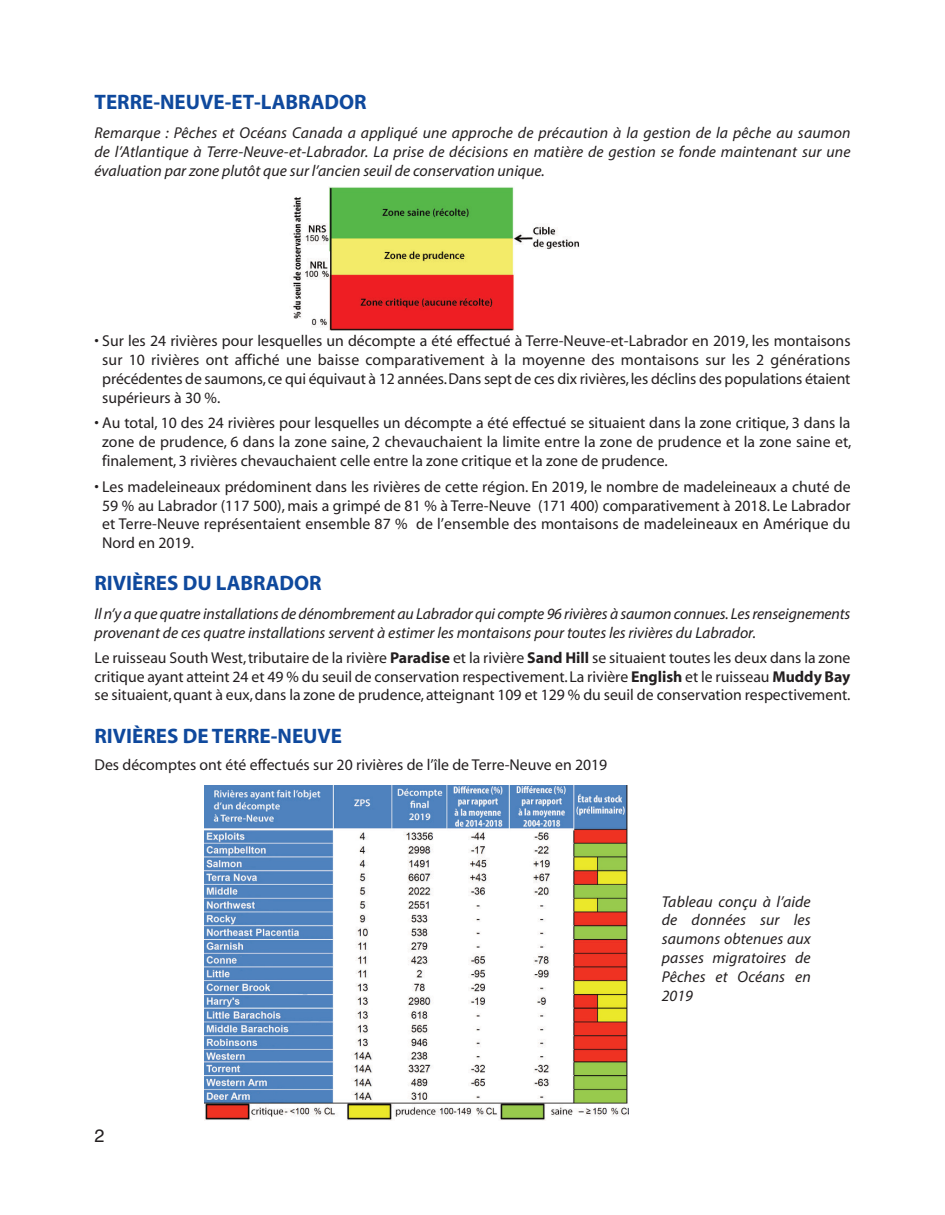
<style>
.page{position:relative;width:945px;height:1215px;background:#fff}
.page>*{position:absolute;margin:0;border:0;box-sizing:border-box;transform-origin:0 0}
.t1{font:700 21px "Myriad";color:#0f499d}
.t2{font:18px "Helvetica";color:#231f20}
.t3{font:15.75px/18.9px "Myriad";color:#231f20;text-align:justify}
.t4{font:italic 15.75px/18.9px "Myriad Pro";color:#231f20;text-align:justify}
.s1{font-weight:700}
</style>
<div class="page">
<img style="left:293px;top:187px;width:287px;height:144px">
<img style="left:204px;top:786px;width:425px;height:334px">
<h1 class="t1" style="left:94px;top:94px;width:274px">TERRE-NEUVE-ET-LABRADOR</h1>
<p class="t4" style="left:94px;top:125px;width:757px">Remarque : Pêches et Océans Canada a appliqué une approche de précaution à la gestion de la pêche au saumon de l’Atlantique à Terre-Neuve-et-Labrador. La prise de décisions en matière de gestion se fonde maintenant sur une évaluation par zone plutôt que sur l’ancien seuil de conservation unique.</p>
<p class="t3" style="left:102px;top:333px;width:750px;text-indent:-8px">• Sur les 24 rivières pour lesquelles un décompte a été effectué à Terre-Neuve-et-Labrador en 2019, les montaisons sur 10 rivières ont affiché une baisse comparativement à la moyenne des montaisons sur les 2 générations précédentes de saumons,ce qui équivaut à 12 années.Dans sept de ces dix rivières,les déclins des populations étaient supérieurs à 30 %.</p>
<p class="t3" style="left:102px;top:415px;width:751px;text-indent:-8px">• Au total, 10 des 24 rivières pour lesquelles un décompte a été effectué se situaient dans la zone critique, 3 dans la zone de prudence, 6 dans la zone saine, 2 chevauchaient la limite entre la zone de prudence et la zone saine et, finalement, 3 rivières chevauchaient celle entre la zone critique et la zone de prudence.</p>
<p class="t3" style="left:102px;top:478px;width:750px;text-indent:-8px">• Les madeleineaux prédominent dans les rivières de cette région. En 2019, le nombre de madeleineaux a chuté de 59 % au Labrador (117 500), mais a grimpé de 81 % à Terre-Neuve (171 400) comparativement à 2018. Le Labrador et Terre-Neuve représentaient ensemble 87 % de l’ensemble des montaisons de madeleineaux en Amérique du Nord en 2019.</p>
<h1 class="t1" style="left:94px;top:576px;width:229px">RIVIÈRES DU LABRADOR</h1>
<p class="t4" style="left:94px;top:606px;width:758px">Il n’y a que quatre installations de dénombrement au Labrador qui compte 96 rivières à saumon connues. Lesrenseignements provenant de ces quatre installations servent à estimer les montaisons pour toutes les rivières du Labrador.</p>
<p class="t3" style="left:95px;top:649px;width:758px">Le ruisseau South West,tributaire de la rivière <span class="s1">Paradise</span> et la rivière <span class="s1">Sand Hill</span> se situaient toutes les deux dans la zone critique ayant atteint 24 et 49 % du seuil de conservation respectivement.La rivière <span class="s1">English</span> et le ruisseau <span class="s1">Muddy Bay </span>se situaient,quant à eux,dans la zone de prudence,atteignant 109 et 129 % du seuil de conservation respectivement.</p>
<h1 class="t1" style="left:94px;top:728px;width:249px">RIVIÈRES DE TERRE-NEUVE</h1>
<p class="t3" style="left:94px;top:757px;width:514px">Des décomptes ont été effectués sur 20 rivières de l’île de Terre-Neuve en 2019</p>
<p class="t2" style="left:94px;top:1125px;width:12px">2</p>
<p class="t4" style="left:662px;top:893px;width:150px">Tableau conçu à l’aide de données sur les saumons obtenues aux passes migratoires de Pêches et Océans en 2019</p>
</div>
